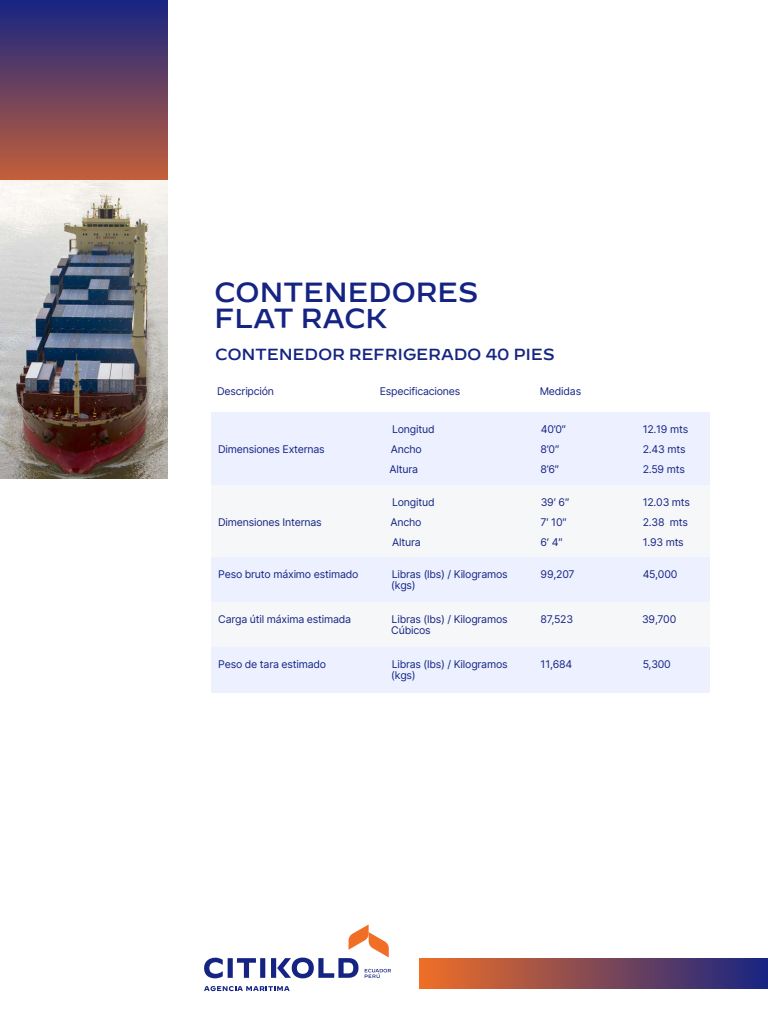
<style>
.page{position:relative;width:768px;height:1024px;background:#fff}
.page>*{position:absolute;margin:0;border:0;box-sizing:border-box;transform-origin:0 0}
.t1{font:500 27.6px/26px "Decimal";letter-spacing:-.02em;color:#152483}
.t2{font:500 16px "Decimal";letter-spacing:-.02em;color:#152483}
.t3{font:10.6px "Inter";letter-spacing:-.02em;color:#152483}
</style>
<div class="page">
<svg style="left:0;top:0;width:168px;height:180px;background:#6d415d"></svg>
<img style="left:0;top:180px;width:168px;height:299px">
<svg style="left:204px;top:958px;width:19px;height:20px"></svg>
<div style="left:228px;top:958px;width:5px;height:20px;background:#152483"></div>
<svg style="left:237px;top:958px;width:19px;height:20px"></svg>
<div style="left:260px;top:958px;width:5px;height:20px;background:#152483"></div>
<div style="left:271px;top:958px;width:5px;height:20px;background:#152483"></div>
<svg style="left:204px;top:986px;width:86px;height:5px"></svg>
<svg style="left:277px;top:924px;width:114px;height:54px"></svg>
<div style="left:419px;top:958px;width:349px;height:31px;background:linear-gradient(to right,#f06e26,#172582)"></div>
<div style="left:211px;top:412px;width:499px;height:73px;background:#ecf0ff"></div>
<div style="left:211px;top:485px;width:499px;height:73px;background:#f6f7f9"></div>
<div style="left:211px;top:557px;width:499px;height:46px;background:#ecf0ff"></div>
<div style="left:211px;top:602px;width:499px;height:46px;background:#f6f7f9"></div>
<div style="left:211px;top:647px;width:499px;height:46px;background:#ecf0ff"></div>
<h1 class="t1" style="left:214px;top:276px;width:266px">CONTENEDORES<br>FLAT RACK</h1>
<h2 class="t2" style="left:215px;top:339px;width:341px">CONTENEDOR REFRIGERADO 40 PIES</h2>
<p class="t3" style="left:217px;top:384px;width:58px">Descripción</p>
<p class="t3" style="left:380px;top:384px;width:82px">Especificaciones</p>
<p class="t3" style="left:540px;top:384px;width:43px">Medidas</p>
<p class="t3" style="left:392px;top:422px;width:44px">Longitud</p>
<p class="t3" style="left:541px;top:422px;width:27px">40’0″</p>
<p class="t3" style="left:643px;top:422px;width:47px">12.19 mts</p>
<p class="t3" style="left:218px;top:442px;width:108px">Dimensiones Externas</p>
<p class="t3" style="left:391px;top:442px;width:32px">Ancho</p>
<p class="t3" style="left:541px;top:442px;width:20px">8’0″</p>
<p class="t3" style="left:643px;top:442px;width:44px">2.43 mts</p>
<p class="t3" style="left:390px;top:462px;width:30px">Altura</p>
<p class="t3" style="left:541px;top:462px;width:20px">8’6″</p>
<p class="t3" style="left:643px;top:462px;width:44px">2.59 mts</p>
<p class="t3" style="left:392px;top:495px;width:44px">Longitud</p>
<p class="t3" style="left:541px;top:495px;width:30px">39′ 6″</p>
<p class="t3" style="left:643px;top:495px;width:49px">12.03 mts</p>
<p class="t3" style="left:218px;top:515px;width:105px">Dimensiones Internas</p>
<p class="t3" style="left:391px;top:515px;width:32px">Ancho</p>
<p class="t3" style="left:541px;top:515px;width:28px">7′ 10″</p>
<p class="t3" style="left:643px;top:515px;width:47px">2.38 mts</p>
<p class="t3" style="left:392px;top:535px;width:30px">Altura</p>
<p class="t3" style="left:541px;top:535px;width:24px">6′ 4″</p>
<p class="t3" style="left:643px;top:535px;width:43px">1.93 mts</p>
<p class="t3" style="left:218px;top:567px;width:142px">Peso bruto máximo estimado</p>
<p class="t3" style="left:392px;top:567px;width:118px">Libras (lbs) / Kilogramos</p>
<p class="t3" style="left:541px;top:567px;width:35px">99,207</p>
<p class="t3" style="left:643px;top:567px;width:36px">45,000</p>
<p class="t3" style="left:391px;top:578px;width:26px">(kgs)</p>
<p class="t3" style="left:218px;top:612px;width:135px">Carga útil máxima estimada</p>
<p class="t3" style="left:392px;top:612px;width:118px">Libras (lbs) / Kilogramos</p>
<p class="t3" style="left:541px;top:612px;width:34px">87,523</p>
<p class="t3" style="left:642px;top:612px;width:36px">39,700</p>
<p class="t3" style="left:391px;top:623px;width:41px">Cúbicos</p>
<p class="t3" style="left:218px;top:657px;width:110px">Peso de tara estimado</p>
<p class="t3" style="left:392px;top:657px;width:118px">Libras (lbs) / Kilogramos</p>
<p class="t3" style="left:541px;top:657px;width:33px">11,684</p>
<p class="t3" style="left:643px;top:657px;width:30px">5,300</p>
<p class="t3" style="left:391px;top:668px;width:26px">(kgs)</p>
</div>
